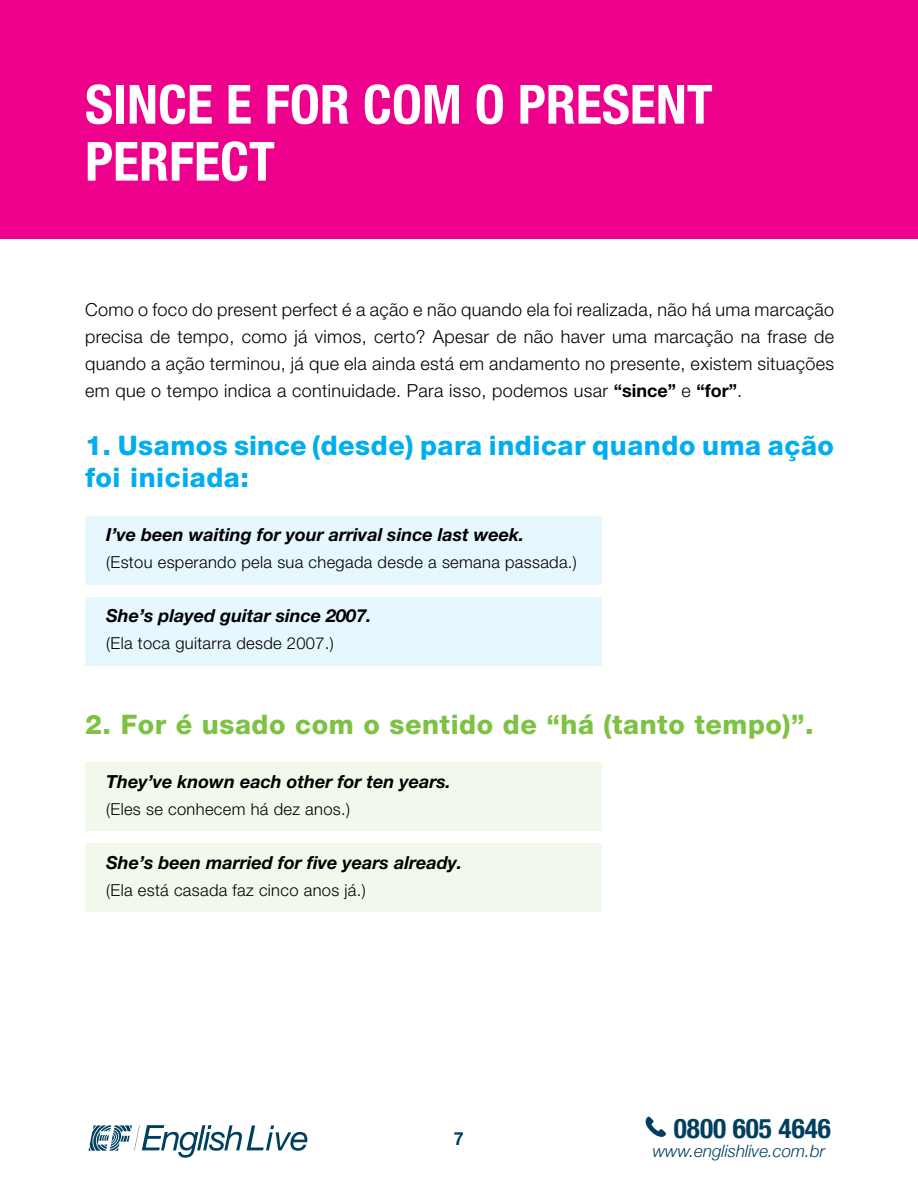
<style>
.page{position:relative;width:918px;height:1188px;background:#fff}
.page>*{position:absolute;margin:0;border:0;box-sizing:border-box;transform-origin:0 0}
.t1{font:700 condensed 54px/57px "Helvetica Neue LT Pro";color:#fff}
.t2{font:700 condensed 27.3px "Helvetica Neue";color:#003f5f}
.t3{font:800 27px/31.5px "Helvetica Neue LT Pro";letter-spacing:.02em;color:#00aeef}
.t4{font:800 27px "Helvetica Neue LT Pro";letter-spacing:.02em;color:#7dc242}
.t5{font:300 18px/27px "Helvetica Neue LT Pro";letter-spacing:.02em;color:#000;text-align:justify}
.t6{font:italic 700 18px "Helvetica Neue LT Pro";color:#000}
.t7{font:700 18px "Helvetica Neue";color:#003f5f}
.t8{font:italic 300 16.95px "Helvetica Neue";color:#003f5f}
.t9{font:300 16.5px "Helvetica Neue LT Pro";letter-spacing:.02em;color:#000}
.s1{font-weight:700}
</style>
<div class="page">
<svg style="left:645px;top:1116px;width:21px;height:21px"></svg>
<svg style="left:88px;top:1125px;width:219px;height:33px"></svg>
<div style="left:85px;top:516px;width:516px;height:68px;background:#e6f7fd"></div>
<div style="left:85px;top:762px;width:516px;height:68px;background:#f2f9ec"></div>
<div style="left:85px;top:598px;width:516px;height:68px;background:#e6f7fd"></div>
<div style="left:85px;top:843px;width:516px;height:69px;background:#f2f9ec"></div>
<div style="left:0;top:0;width:918px;height:239px;background:#ec008c"></div>
<h1 class="t1" style="left:85px;top:75px;width:629px">SINCE E FOR COM O PRESENT<br>PERFECT</h1>
<p class="t5" style="left:85px;top:295px;width:751px">Como o foco do present perfect é a ação e não quando ela foi realizada, não há uma marcação precisa de tempo, como já vimos, certo? Apesar de não haver uma marcação na frase de quando a ação terminou, já que ela ainda está em andamento no presente, existem situações em que o tempo indica a continuidade. Para isso, podemos usar <span class="s1">“since”</span> e <span class="s1">“for”</span>.</p>
<h3 class="t3" style="left:85px;top:430px;width:751px">1. Usamos since (desde) para indicar quando uma ação foi iniciada:</h3>
<p class="t6" style="left:106px;top:523px;width:419px">I’ve been waiting for your arrival since last week.</p>
<p class="t9" style="left:106px;top:552px;width:472px">(Estou esperando pela sua chegada desde a semana passada.)</p>
<p class="t6" style="left:106px;top:604px;width:267px">She’s played guitar since 2007.</p>
<p class="t9" style="left:106px;top:633px;width:229px">(Ela toca guitarra desde 2007.)</p>
<h3 class="t4" style="left:85px;top:708px;width:730px">2. For é usado com o sentido de “há (tanto tempo)”.</h3>
<p class="t6" style="left:106px;top:771px;width:346px">They’ve known each other for ten years.</p>
<p class="t9" style="left:106px;top:799px;width:245px">(Eles se conhecem há dez anos.)</p>
<p class="t6" style="left:106px;top:852px;width:357px">She’s been married for five years already.</p>
<p class="t9" style="left:106px;top:880px;width:261px">(Ela está casada faz cinco anos já.)</p>
<p class="t7" style="left:454px;top:1125px;width:12px">7</p>
<h2 class="t2" style="left:674px;top:1105px;width:159px">0800 605 4646</h2>
<p class="t8" style="left:653px;top:1138px;width:174px">www.englishlive.com.br</p>
</div>
